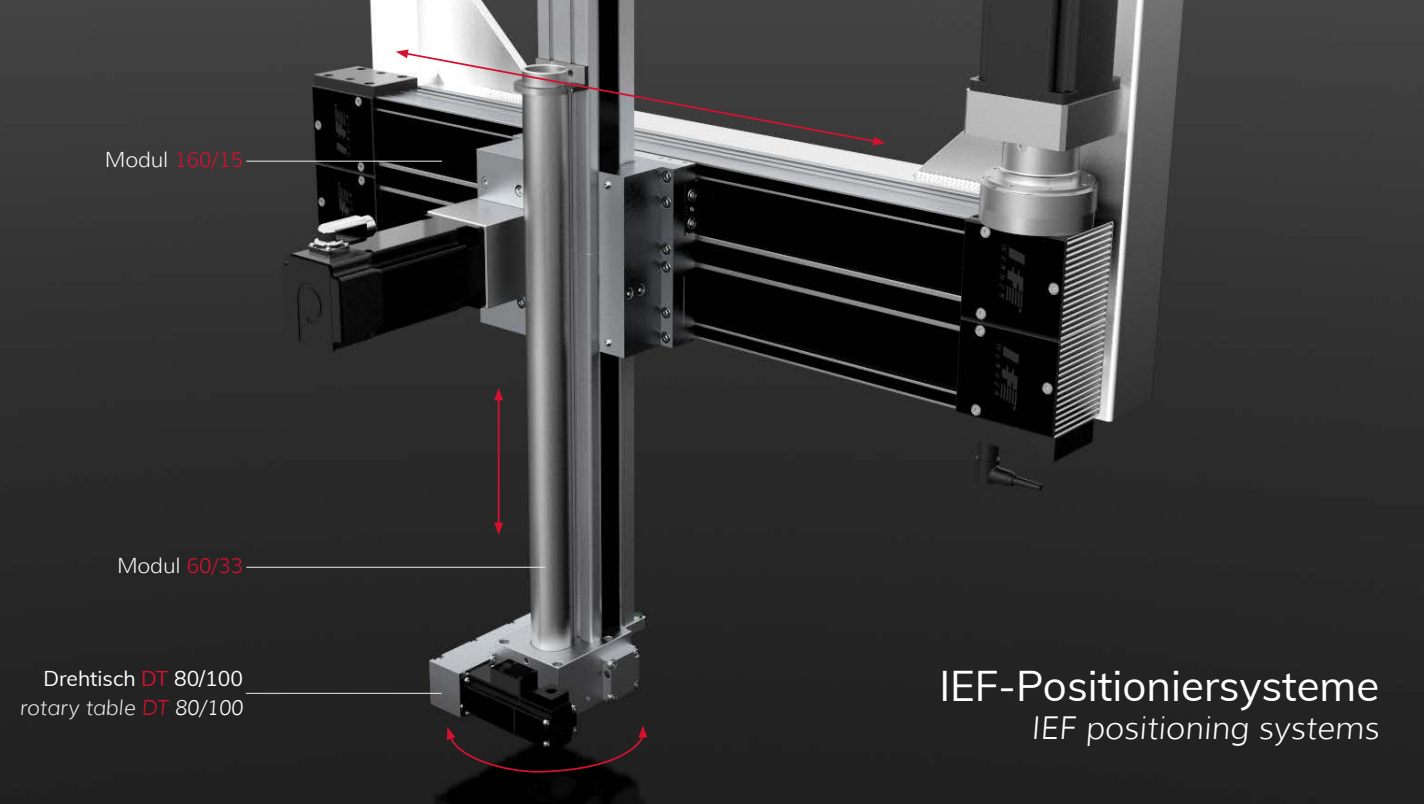
<style>
.page{position:relative;width:1424px;height:804px;background:#fff}
.page>*{position:absolute;margin:0;border:0;box-sizing:border-box;transform-origin:0 0}
.t1{font:42px "Muli";color:#fff}
.t2{font:italic 300 31.5px "Muli";color:#fff}
.t3{font:21px/28.9px "Muli";color:#fff;text-align:right}
.t4{font:300 21px "Muli";color:#d51130}
.t5{font:300 21px "Muli";color:#fff}
.s1{color:#fff}
.s2{color:#d51130}
.s3{font-weight:300;font-style:italic;color:#ededed}
.s4{font-weight:300;font-style:italic;color:#d51130}
.s5{font-weight:300;font-style:italic}
</style>
<div class="page">
<img style="left:0;top:0;width:1424px;height:804px">
<hr style="left:246px;top:693px;width:195px;height:1px;background:#ededed">
<hr style="left:246px;top:161px;width:196px;height:1px;background:#ededed">
<hr style="left:246px;top:567px;width:299px;height:1px;background:#ededed">
<svg style="left:447px;top:725px;width:200px;height:47px;background:#1f1517"></svg>
<hr style="left:498px;top:397px;width:1px;height:128px;background:#d51130">
<svg style="left:494px;top:522px;width:9px;height:13px"></svg>
<svg style="left:494px;top:388px;width:9px;height:12px"></svg>
<svg style="left:396px;top:49px;width:489px;height:96px;background:#6b6768"></svg>
<p class="t4" style="left:105px;top:146px;width:140px"><span class="s1">Modul</span> 160/15</p>
<p class="t5" style="left:117px;top:552px;width:127px">Modul <span class="s2">60/33</span></p>
<p class="t3" style="left:20px;top:663px;width:225px">Drehtisch <span class="s2">DT</span> 80/100 <span class="s3">rotary table</span> <span class="s4">DT</span> <span class="s5">80/100</span></p>
<h1 class="t1" style="left:939px;top:655px;width:441px">IEF-Positioniersysteme</h1>
<h2 class="t2" style="left:1031px;top:708px;width:350px">IEF positioning systems</h2>
</div>
